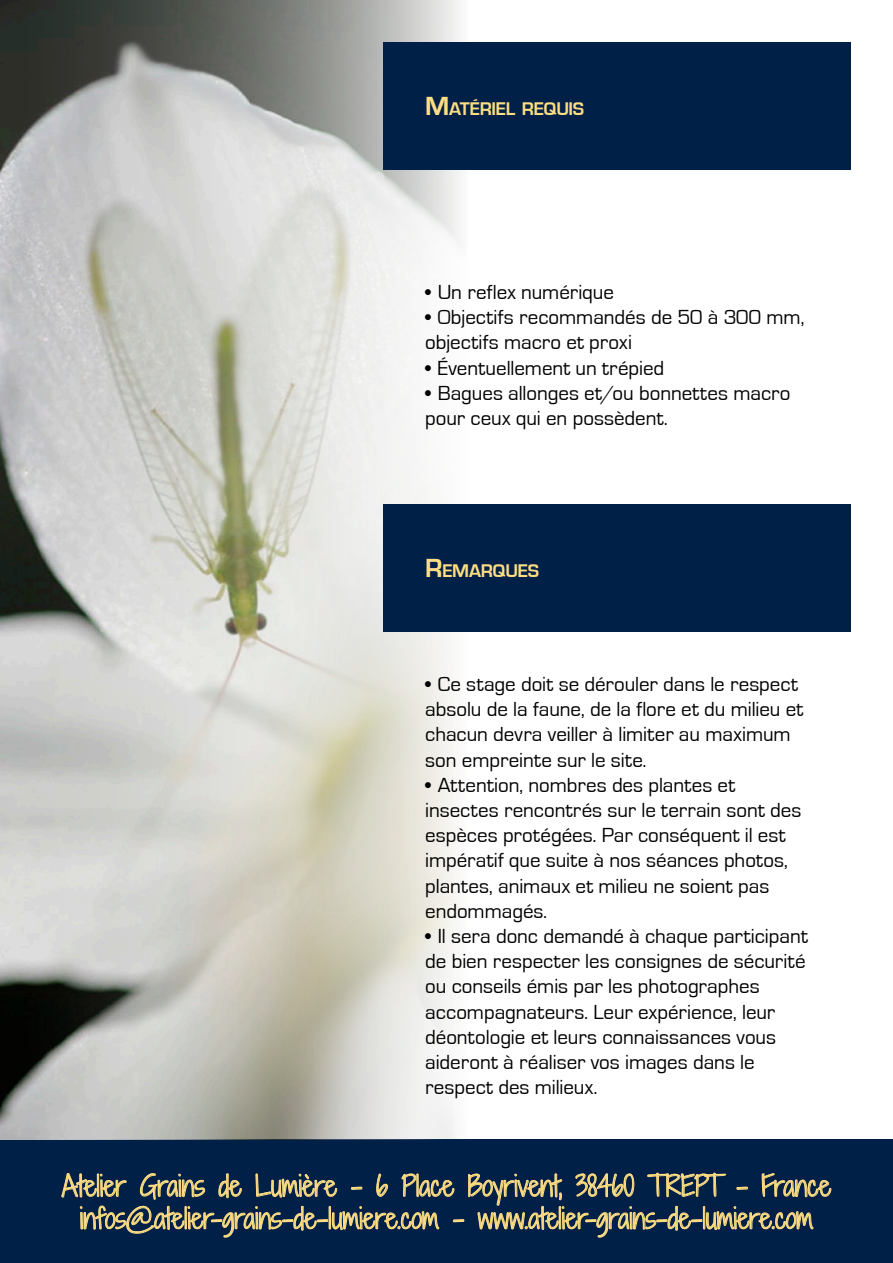
<style>
.page{position:relative;width:893px;height:1263px;background:#fff}
.page>*{position:absolute;margin:0;border:0;box-sizing:border-box;transform-origin:0 0}
.t1{font:300 27px/32.4px "Shadows Into";color:#ffde83;text-align:center}
.Puce{font:21px/25.2px "Eurostile";color:#000}
.t2{font:700 18.9px "Eurostile";letter-spacing:-.015em;color:#ffde83}
.s1{font-size:27px}
</style>
<div class="page">
<div style="left:0;top:1140px;width:893px;height:123px;background:#002048"></div>
<svg style="left:61px;top:1139px;width:771px;height:99px"></svg>
<img style="left:0;top:0;width:468px;height:1139px">
<div style="left:383px;top:43px;width:467px;height:127px;background:#002048"></div>
<div style="left:383px;top:504px;width:467px;height:127px;background:#002048"></div>
<p class="t2" style="left:425px;top:99px;width:161px"><span class="s1">M</span>ATÉRIEL REQUIS</p>
<p class="Puce" style="left:425px;top:280px;width:190px">• Un reflex numérique</p>
<p class="Puce" style="left:425px;top:305px;width:381px">• Objectifs recommandés de 50 à 300 mm, objectifs macro et proxi</p>
<p class="Puce" style="left:425px;top:356px;width:241px">• Éventuellement un trépied</p>
<p class="Puce" style="left:425px;top:381px;width:367px">• Bagues allonges et/ou bonnettes macro pour ceux qui en possèdent.</p>
<p class="t2" style="left:425px;top:560px;width:115px"><span class="s1">R</span>EMARQUES</p>
<p class="Puce" style="left:425px;top:672px;width:380px">• Ce stage doit se dérouler dans le respect absolu de la faune, de la flore et du milieu et chacun devra veiller à limiter au maximum son empreinte sur le site.</p>
<p class="Puce" style="left:425px;top:773px;width:378px">• Attention, nombres des plantes et insectes rencontrés sur le terrain sont des espèces protégées. Par conséquent il est impératif que suite à nos séances photos, plantes, animaux et milieu ne soient pas endommagés.</p>
<p class="Puce" style="left:425px;top:924px;width:384px">• Il sera donc demandé à chaque participant de bien respecter les consignes de sécurité ou conseils émis par les photographes accompagnateurs. Leur expérience, leur déontologie et leurs connaissances vous aideront à réaliser vos images dans le respect des milieux.</p>
<p class="t1" style="left:62px;top:1169px;width:771px">Atelier Grains de Lumière - 6 Place Boyrivent, 38460 TREPT - France infos@atelier-grains-de-lumiere.com - www.atelier-grains-de-lumiere.com</p>
</div>
